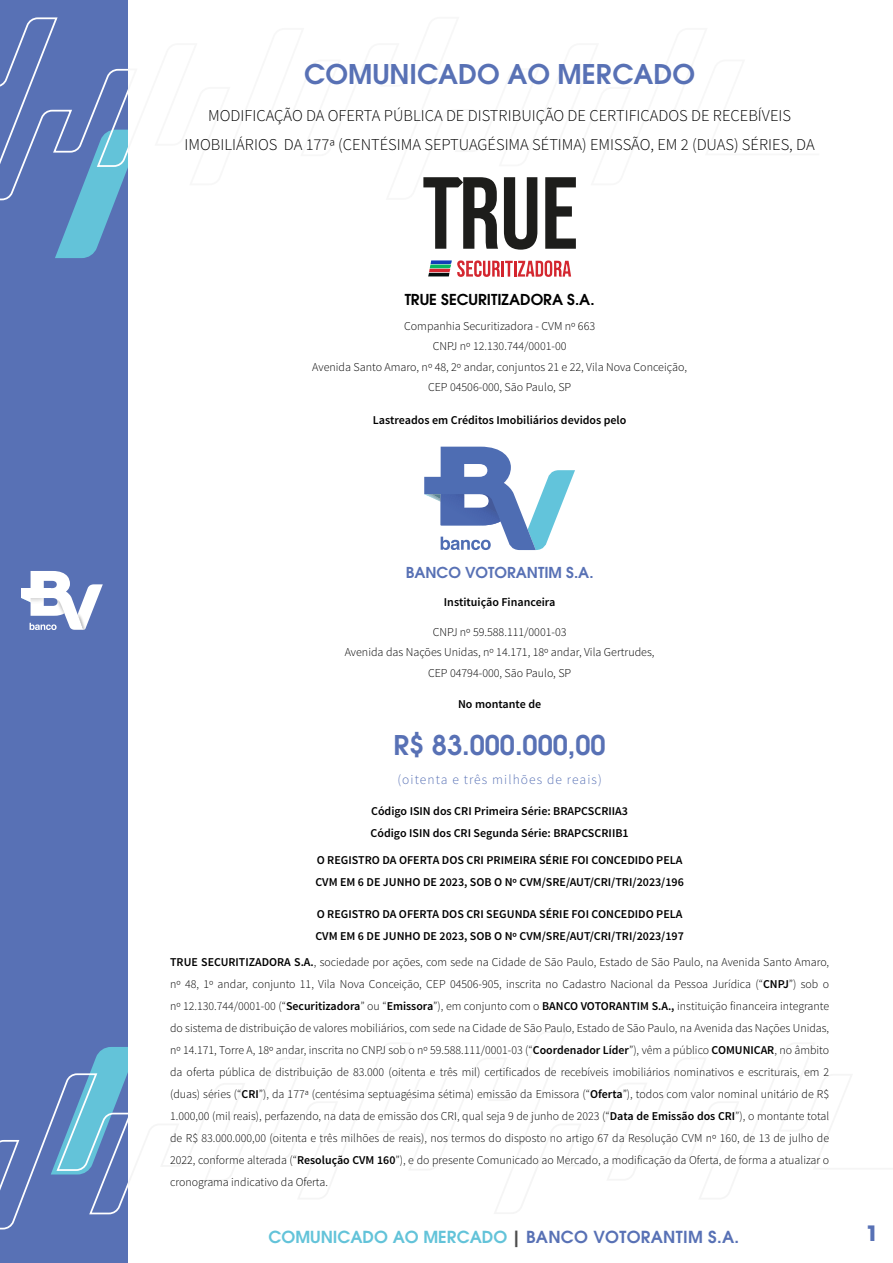
<style>
.page{position:relative;width:893px;height:1263px;background:#fff}
.page>*{position:absolute;margin:0;border:0;box-sizing:border-box;transform-origin:0 0}
.t1{font:600 27px "ITC Avant Garde Pro";color:#5871b5}
.t2{font:700 21px "ITC Avant Garde Pro";color:#5871b5}
.t3{font:300 16.5px/28.7px "Source Sans Pro";color:#000;text-align:center}
.t4{font:600 16.5px "ITC Avant Garde Pro";color:#63c3d9}
.t5{font:600 15px "ITC Avant Garde Pro";color:#000}
.t6{font:600 15px "ITC Avant Garde Pro";color:#5871b5}
.t7{font:300 13.5px "Source Sans Pro";letter-spacing:.08em;color:#5871b5}
.t8{font:300 12px/22px "Source Sans Pro";color:#000;text-align:center}
.t9{font:600 12px/22.4px "Source Sans Pro";color:#000}
.s1{font-weight:600}
.s2{color:#4d4d4d}
.s3{color:#5871b5}
</style>
<div class="page">
<div style="left:0;top:0;width:128px;height:1263px;background:#5871b5"></div>
<svg style="left:21px;top:571px;width:82px;height:59px"></svg>
<div style="left:21px;top:588px;width:29px;height:10px;background:#fff"></div>
<svg style="left:0;top:17px;width:128px;height:241px"></svg>
<svg style="left:0;top:1047px;width:128px;height:183px"></svg>
<svg style="left:428px;top:260px;width:143px;height:17px"></svg>
<svg style="left:423px;top:177px;width:75px;height:72px"></svg>
<svg style="left:504px;top:177px;width:33px;height:73px"></svg>
<svg style="left:545px;top:177px;width:31px;height:72px"></svg>
<svg style="left:424px;top:447px;width:151px;height:103px"></svg>
<h1 class="t1" style="left:304px;top:56px;width:392px">COMUNICADO AO MERCADO</h1>
<h3 class="t3" style="left:185px;top:102px;width:632px">MODIFICAÇÃO DA OFERTA PÚBLICA DE DISTRIBUIÇÃO DE CERTIFICADOS DE RECEBÍVEIS<br>IMOBILIÁRIOS DA 177ª (CENTÉSIMA SEPTUAGÉSIMA SÉTIMA) EMISSÃO, EM 2 (DUAS) SÉRIES, DA</h3>
<p class="t5" style="left:405px;top:290px;width:191px">TRUE SECURITIZADORA S.A.</p>
<p class="t8" style="left:312px;top:316px;width:376px;line-height:20.5px">Companhia Securitizadora - CVM nº 663<br>CNPJ nº 12.130.744/0001-00<br>Avenida Santo Amaro, nº 48, 2º andar, conjuntos 21 e 22, Vila Nova Conceição, CEP 04506-000, São Paulo, SP</p>
<p class="t9" style="left:373px;top:409px;width:255px">Lastreados em Créditos Imobiliários devidos pelo</p>
<p class="t6" style="left:406px;top:563px;width:189px">BANCO VOTORANTIM S.A.</p>
<p class="t9" style="left:444px;top:591px;width:113px">Instituição Financeira</p>
<p class="t8" style="left:345px;top:621px;width:311px;line-height:20.5px">CNPJ nº 59.588.111/0001-03<br>Avenida das Nações Unidas, nº 14.171, 18º andar, Vila Gertrudes,<br>CEP 04794-000, São Paulo, SP</p>
<p class="t9" style="left:458px;top:693px;width:85px">No montante de</p>
<h1 class="t1" style="left:393px;top:727px;width:214px">R$ 83.000.000,00</h1>
<p class="t7" style="left:397px;top:771px;width:206px">(oitenta e três milhões de reais)</p>
<p class="t9" style="left:371px;top:800px;width:260px">Código ISIN dos CRI Primeira Série: BRAPCSCRIIA3<br>Código ISIN dos CRI Segunda Série: BRAPCSCRIIB1</p>
<p class="t9" style="left:315px;top:849px;width:370px">O REGISTRO DA OFERTA DOS CRI PRIMEIRA SÉRIE FOI CONCEDIDO PELA<br>CVM EM 6 DE JUNHO DE 2023, SOB O Nº CVM/SRE/AUT/CRI/TRI/2023/196</p>
<p class="t9" style="left:315px;top:903px;width:370px">O REGISTRO DA OFERTA DOS CRI SEGUNDA SÉRIE FOI CONCEDIDO PELA<br>CVM EM 6 DE JUNHO DE 2023, SOB O Nº CVM/SRE/AUT/CRI/TRI/2023/197</p>
<p class="t8" style="left:170px;top:951px;width:661px;text-align:justify"><span class="s1">TRUE SECURITIZADORA S.A.</span>, sociedade por ações, com sede na Cidade de São Paulo, Estado de São Paulo, na Avenida Santo Amaro, nº 48, 1º andar, conjunto 11, Vila Nova Conceição, CEP 04506-905, inscrita no Cadastro Nacional da Pessoa Jurídica (“<span class="s1">CNPJ</span>”) sob o nº 12.130.744/0001-00 (“<span class="s1">Securitizadora</span>” ou “<span class="s1">Emissora</span>”), em conjunto com o <span class="s1">BANCO VOTORANTIM S.A.,</span> instituição financeira integrante do sistema de distribuição de valores mobiliários, com sede na Cidade de São Paulo, Estado de São Paulo, na Avenida das Nações Unidas, nº 14.171, Torre A, 18º andar, inscrita no CNPJ sob o nº 59.588.111/0001-03 (“<span class="s1">Coordenador Líder</span>”), vêm a público <span class="s1">COMUNICAR</span>, no âmbito da oferta pública de distribuição de 83.000 (oitenta e três mil) certificados de recebíveis imobiliários nominativos e escriturais, em 2 (duas) séries (“<span class="s1">CRI</span>”), da 177ª (centésima septuagésima sétima) emissão da Emissora (“<span class="s1">Oferta</span>”), todos com valor nominal unitário de R$ 1.000,00 (mil reais), perfazendo, na data de emissão dos CRI, qual seja 9 de junho de 2023 (“<span class="s1">Data de Emissão dos CRI</span>”), o montante total de R$ 83.000.000,00 (oitenta e três milhões de reais), nos termos do disposto no artigo 67 da Resolução CVM nº 160, de 13 de julho de 2022, conforme alterada (“<span class="s1">Resolução CVM 160</span>”), e do presente Comunicado ao Mercado, a modificação da Oferta, de forma a atualizar o cronograma indicativo da Oferta.</p>
<h3 class="t4" style="left:269px;top:1226px;width:472px">COMUNICADO AO MERCADO <span class="s2">|</span> <span class="s3">BANCO VOTORANTIM S.A.</span></h3>
<h2 class="t2" style="left:866px;top:1219px;width:14px">1</h2>
</div>
